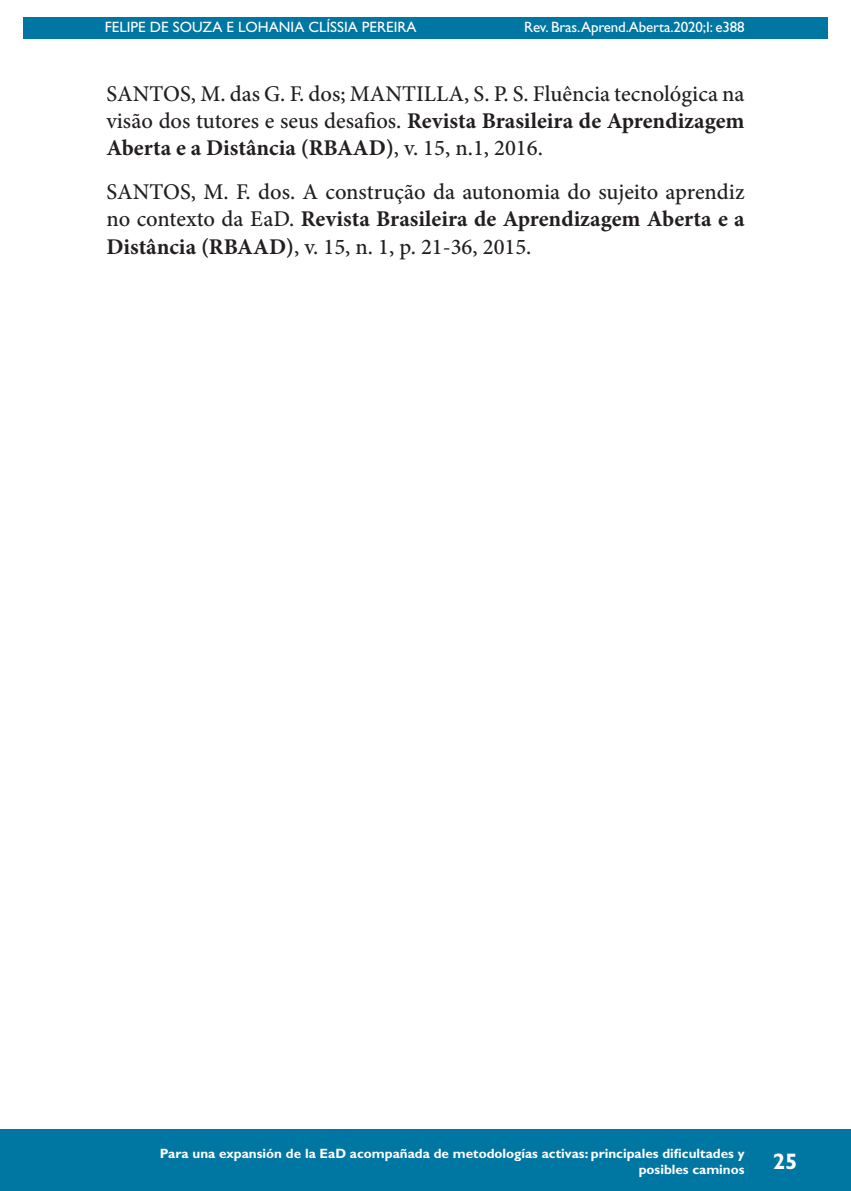
<style>
.page{position:relative;width:851px;height:1191px;background:#fff}
.page>*{position:absolute;margin:0;border:0;box-sizing:border-box;transform-origin:0 0}
.Referências{font:500 22.5px/27px "Minion Pro";color:#231f20;text-align:justify}
.t1{font:700 22.5px "Gill Sans Std";color:#fff}
.t2{font:15px "Gill Sans Std";color:#fff}
.t3{font:700 13.5px/16.2px "Gill Sans Std";color:#fff;text-align:right}
.s1{font-weight:700}
</style>
<div class="page">
<hr style="left:104px;top:0;width:1px;height:467px;background:#0076a3">
<div style="left:23px;top:17px;width:804px;height:21px;background:#0076a3"></div>
<div style="left:0;top:1129px;width:850px;height:62px;background:#0076a3"></div>
<p class="t2" style="left:105px;top:18px;width:313px">FELIPE DE SOUZA E LOHANIA CLÍSSIA PEREIRA</p>
<p class="t2" style="left:524px;top:18px;width:222px">Rev. Bras.Aprend.Aberta.2020;I: e388</p>
<p class="Referências" style="left:106px;top:81px;width:639px">SANTOS, M. das G. F. dos; MANTILLA, S. P. S. Fluência tecnológica na visão dos tutores e seus desafios. <span class="s1">Revista Brasileira de Aprendizagem Aberta e a Distância (RBAAD)</span>, v. 15, n.1, 2016.</p>
<p class="Referências" style="left:106px;top:179px;width:639px">SANTOS, M. F. dos. A construção da autonomia do sujeito aprendiz no contexto da EaD. <span class="s1">Revista Brasileira de Aprendizagem Aberta e a Distância (RBAAD)</span>, v. 15, n. 1, p. 21-36, 2015.</p>
<p class="t3" style="left:160px;top:1145px;width:586px">Para una expansión de la EaD acompañada de metodologías activas: principales dificultades y posibles caminos</p>
<p class="t1" style="left:772px;top:1148px;width:26px">25</p>
</div>
